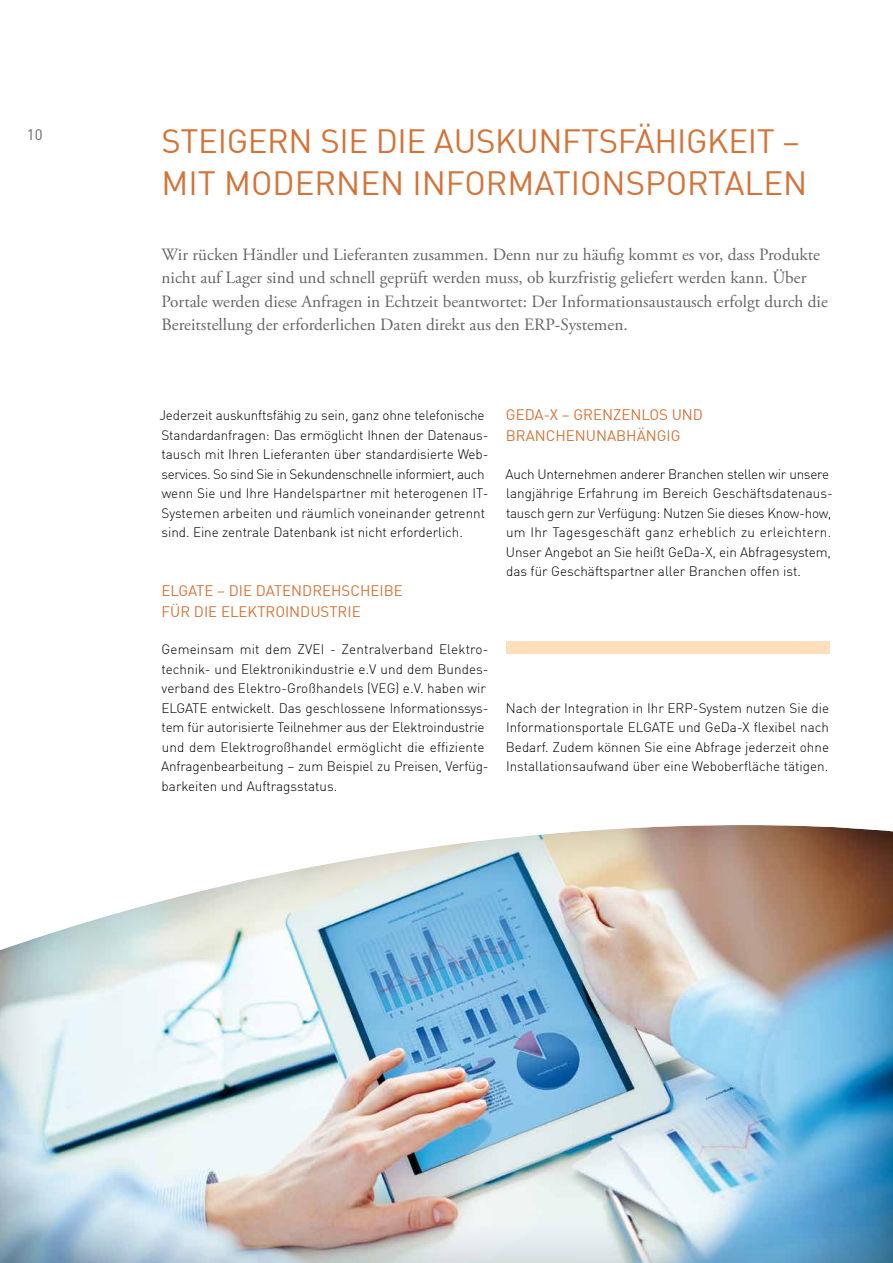
<style>
.page{position:relative;width:893px;height:1263px;background:#fff}
.page>*{position:absolute;margin:0;border:0;box-sizing:border-box;transform-origin:0 0}
.t1{font:33px/42px "DIN Offc";letter-spacing:-.01em;color:#d37337}
.t2{font:17.25px/23.2px "Adobe Garamond Pro";color:#646567}
.t3{font:15px/21px "DIN Offc";color:#d37337}
.t4{font:15px "DIN Offc";color:#646567}
.t5{font:300 13.5px/19.5px "DIN Offc";letter-spacing:-.005em;color:#000}
</style>
<div class="page">
<div style="left:0;top:824px;width:893px;height:439px;background:#000;opacity:.2"></div>
<div style="left:506px;top:641px;width:323px;height:13px;background:#fde0bb"></div>
<p class="t4" style="left:27px;top:125px;width:17px">10</p>
<h1 class="t1" style="left:162px;top:119px;width:647px">STEIGERN SIE DIE AUSKUNFTSFÄHIGKEIT –<br>MIT MODERNEN INFORMATIONSPORTALEN</h1>
<p class="t2" style="left:162px;top:244px;width:668px">Wir rücken Händler und Lieferanten zusammen. Denn nur zu häufig kommt es vor, dass Produkte nicht auf Lager sind und schnell geprüft werden muss, ob kurzfristig geliefert werden kann. Über Portale werden diese Anfragen in Echtzeit beantwortet: Der Informationsaustausch erfolgt durch die Bereitstellung der erforderlichen Daten direkt aus den ERP-Systemen.</p>
<p class="t5" style="left:159px;top:405px;width:331px">Jederzeit auskunftsfähig zu sein, ganz ohne telefonische Standardanfragen: Das ermöglicht Ihnen der Datenaus&shy;tausch mit Ihren Lieferanten über standardisierte Web&shy;services. So sind Sie in Sekundenschnelle informiert, auch wenn Sie und Ihre Handelspartner mit heterogenen IT-Systemen arbeiten und räumlich voneinander getrennt sind. Eine zentrale Datenbank ist nicht erforderlich.</p>
<p class="t3" style="left:161px;top:579px;width:243px">ELGATE – DIE DATENDREHSCHEIBE<br>FÜR DIE ELEKTROINDUSTRIE</p>
<p class="t5" style="left:161px;top:639px;width:329px">Gemeinsam mit dem ZVEI - Zentralverband Elektro&shy;technik- und Elektronikindustrie e.V und dem Bundes&shy;verband des Elektro-Großhandels (VEG) e.V. haben wir ELGATE entwickelt. Das geschlossene Informationssys&shy;tem für autorisierte Teilnehmer aus der Elektroindustrie und dem Elektrogroßhandel ermöglicht die effiziente Anfragenbearbeitung – zum Beispiel zu Preisen, Verfüg&shy;barkeiten und Auftragsstatus.</p>
<p class="t3" style="left:506px;top:404px;width:199px">GEDA-X – GRENZENLOS UND<br>BRANCHENUNABHÄNGIG</p>
<p class="t5" style="left:506px;top:464px;width:329px">Auch Unternehmen anderer Branchen stellen wir unsere langjährige Erfahrung im Bereich Geschäftsdatenaus&shy;tausch gern zur Verfügung: Nutzen Sie dieses Know-how, um Ihr Tagesgeschäft ganz erheblich zu erleichtern.<br>Unser Angebot an Sie heißt GeDa-X, ein Abfragesystem, das für Geschäftspartner aller Branchen offen ist.</p>
<p class="t5" style="left:506px;top:698px;width:325px;text-align:justify">Nach der Integration in Ihr ERP-System nutzen Sie die Informationsportale ELGATE und GeDa-X flexibel nach Bedarf. Zudem können Sie eine Abfrage jederzeit ohne Installationsaufwand über eine Weboberfläche tätigen.</p>
</div>
